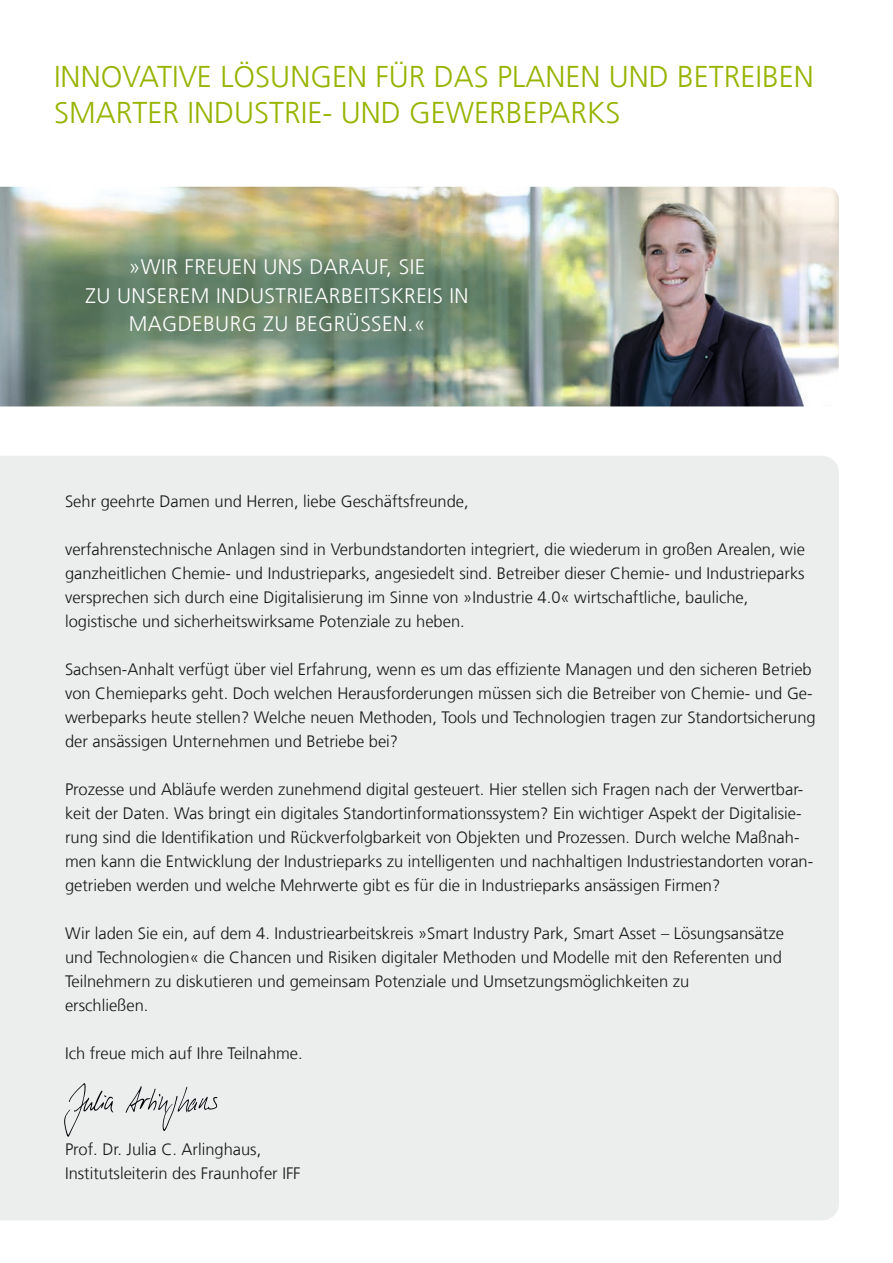
<style>
.page{position:relative;width:893px;height:1263px;background:#fff}
.page>*{position:absolute;margin:0;border:0;box-sizing:border-box;transform-origin:0 0}
.t1{font:300 30px/36px "Frutiger LT Com";color:#98b300}
.t2{font:300 21px/28.5px "Frutiger LT Com";letter-spacing:.02em;color:#fff;text-align:center}
.t3{font:300 16.5px/24px "Frutiger LT Com";color:#151616}
</style>
<div class="page">
<div style="left:0;top:456px;width:839px;height:764px;background:#eceded"></div>
<img style="left:0;top:187px;width:839px;height:219px">
<svg style="left:64px;top:1083px;width:153px;height:54px;background:#dbdcdc"></svg>
<img style="left:16px;top:234px;width:531px;height:135px">
<h1 class="t1" style="left:54px;top:59px;width:761px">INNOVATIVE LÖSUNGEN FÜR DAS PLANEN UND BETREIBEN<br>SMARTER INDUSTRIE- UND GEWERBEPARKS</h1>
<p class="t2" style="left:86px;top:253px;width:385px">»WIR FREUEN UNS DARAUF, SIE<br>ZU UNSEREM INDUSTRIEARBEITSKREIS IN<br>MAGDEBURG ZU BEGRÜSSEN.«</p>
<p class="t3" style="left:65px;top:489px;width:405px">Sehr geehrte Damen und Herren, liebe Geschäftsfreunde,</p>
<p class="t3" style="left:65px;top:537px;width:741px">verfahrenstechnische Anlagen sind in Verbundstandorten integriert, die wiederum in großen Arealen, wie ganzheitlichen Chemie- und Industrieparks, angesiedelt sind. Betreiber dieser Chemie- und Industrieparks versprechen sich durch eine Digitalisierung im Sinne von »Industrie 4.0« wirtschaftliche, bauliche, logistische und sicherheitswirksame Potenziale zu heben.</p>
<p class="t3" style="left:65px;top:657px;width:752px">Sachsen-Anhalt verfügt über viel Erfahrung, wenn es um das effiziente Managen und den sicheren Betrieb von Chemieparks geht. Doch welchen Herausforderungen müssen sich die Betreiber von Chemie- und Ge&shy;werbeparks heute stellen? Welche neuen Methoden, Tools und Technologien tragen zur Standortsicherung der ansässigen Unternehmen und Betriebe bei?</p>
<p class="t3" style="left:65px;top:777px;width:750px">Prozesse und Abläufe werden zunehmend digital gesteuert. Hier stellen sich Fragen nach der Verwertbar&shy;keit der Daten. Was bringt ein digitales Standortinforma tionssystem? Ein wichtiger Aspekt der Digitalisie&shy;rung sind die Identifikation und Rückverfolgbarkeit von Objekten und Prozessen. Durch welche Maßnah&shy;men kann die Entwicklung der Industrieparks zu intelligenten und nachhaltigen Industriestandorten voran&shy;getrieben werden und welche Mehrwerte gibt es für die in Industrieparks ansässigen Firmen?</p>
<p class="t3" style="left:65px;top:921px;width:720px">Wir laden Sie ein, auf dem 4. Industriearbeitskreis »Smart Industry Park, Smart Asset – Lösungsansätze und Technologien« die Chancen und Risiken digitaler Methoden und Modelle mit den Referenten und Teilnehmern zu diskutieren und gemeinsam Potenziale und Umsetzungsmöglichkeiten zu<br>erschließen.</p>
<p class="t3" style="left:65px;top:1041px;width:239px">Ich freue mich auf Ihre Teilnahme.</p>
<p class="t3" style="left:65px;top:1137px;width:237px">Prof. Dr. Julia C. Arlinghaus,<br>Institutsleiterin des Fraunhofer IFF</p>
</div>
